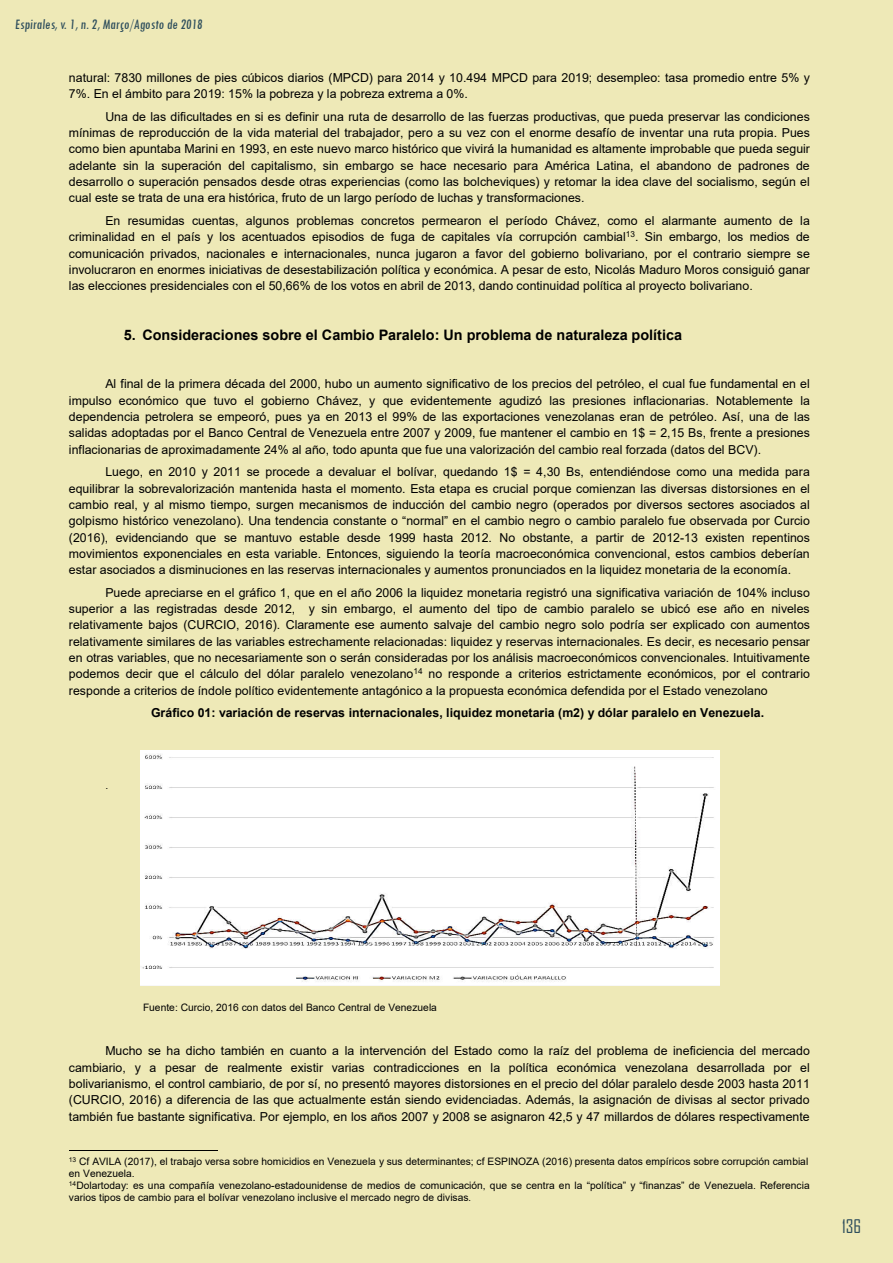
<style>
.page{position:relative;width:893px;height:1263px;background:#eee9b7}
.page>*{position:absolute;margin:0;border:0;box-sizing:border-box;transform-origin:0 0}
.t1{font:18px "Agency FB";color:#2f4f5d}
.t2{font:condensed 15px "Tw Cen";color:#2f4f5d}
.t3{font:14.4px "Arial";color:#000}
.t4{font:12.3px/16.4px "Arial";color:#000;text-align:justify}
.t5{font:10.2px/11.9px "Arial";color:#000}
.s1{font-family:"Times New Roman"}
</style>
<div class="page">
<hr style="left:69px;top:1149px;width:148px;height:1px;background:#000">
<img style="left:141px;top:750px;width:578px;height:235px">
<p class="t2" style="left:15px;top:15px;width:190px">Espirales, v. 1, n. 2, Março/Agosto de 2018</p>
<p class="t4" style="left:69px;top:69px;width:742px">natural: 7830 millones de pies cúbicos diarios (MPCD) para 2014 y 10.494 MPCD para 2019; desempleo: tasa promedio entre 5% y<br>7%. En el ámbito para 2019: 15% la pobreza y la pobreza extrema a 0%.</p>
<p class="t4" style="left:69px;top:108px;width:742px;text-indent:36px">Una de las dificultades en si es definir una ruta de desarrollo de las fuerzas productivas, que pueda preservar las condiciones mínimas de reproducción de la vida material del trabajador, pero a su vez con el enorme desafío de inventar una ruta propia. Pues como bien apuntaba Marini en 1993, en este nuevo marco histórico que vivirá la humanidad es altamente improbable que pueda seguir adelante sin la superación del capitalismo, sin embargo se hace necesario para América Latina, el abandono de padrones de desarrollo o superación pensados desde otras experiencias (como las bolcheviques) y retomar la idea clave del socialismo, según el cual este se trata de una era histórica, fruto de un largo período de luchas y transformaciones.</p>
<p class="t4" style="left:69px;top:212px;width:743px;text-indent:36px">En resumidas cuentas, algunos problemas concretos permearon el período Chávez, como el alarmante aumento de la criminalidad en el país y los acentuados episodios de fuga de capitales vía corrupción cambial<sup>13</sup>. Sin embargo, los medios de comunicación privados, nacionales e internacionales, nunca jugaron a favor del gobierno bolivariano, por el contrario siempre se involucraron en enormes iniciativas de desestabilización política y económica. A pesar de esto, Nicolás Maduro Moros consiguió ganar las elecciones presidenciales con el 50,66% de los votos en abril de 2013, dando continuidad política al proyecto bolivariano.</p>
<p class="t3" style="left:124px;top:325px;width:560px">5. Consideraciones sobre el Cambio Paralelo: Un problema de naturaleza política</p>
<p class="t4" style="left:69px;top:376px;width:742px;text-indent:36px">Al final de la primera década del 2000, hubo un aumento significativo de los precios del petróleo, el cual fue fundamental en el impulso económico que tuvo el gobierno Chávez, y que evidentemente agudizó las presiones inflacionarias. Notablemente la dependencia petrolera se empeoró, pues ya en 2013 el 99% de las exportaciones venezolanas eran de petróleo. Así, una de las salidas adoptadas por el Banco Central de Venezuela entre 2007 y 2009, fue mantener el cambio en 1$ = 2,15 Bs, frente a presiones inflacionarias de aproximadamente 24% al año, todo apunta que fue una valorización del cambio real forzada (datos del BCV).</p>
<p class="t4" style="left:69px;top:464px;width:743px;text-indent:36px">Luego, en 2010 y 2011 se procede a devaluar el bolívar, quedando 1$ = 4,30 Bs, entendiéndose como una medida para equilibrar la sobrevalorización mantenida hasta el momento. Esta etapa es crucial porque comienzan las diversas distorsiones en el cambio real, y al mismo tiempo, surgen mecanismos de inducción del cambio negro (operados por diversos sectores asociados al golpismo histórico venezolano). Una tendencia constante o “normal” en el cambio negro o cambio paralelo fue observada por Curcio (2016), evidenciando que se mantuvo estable desde 1999 hasta 2012. No obstante, a partir de 2012-13 existen repentinos movimientos exponenciales en esta variable. Entonces, siguiendo la teoría macroeconómica convencional, estos cambios deberían estar asociados a disminuciones en las reservas internacionales y aumentos pronunciados en la liquidez monetaria de la economía.</p>
<p class="t4" style="left:69px;top:584px;width:742px;text-indent:36px">Puede apreciarse en el gráfico 1, que en el año 2006 la liquidez monetaria registró una significativa variación de 104% incluso superior a las registradas desde 2012, y sin embargo, el aumento del tipo de cambio paralelo se ubicó ese año en niveles relativamente bajos (CURCIO, 2016). Claramente ese aumento salvaje del cambio negro solo podría ser explicado con aumentos relativamente similares de las variables estrechamente relacionadas: liquidez y reservas internacionales. Es decir, es necesario pensar en otras variables, que no necesariamente son o serán consideradas por los análisis macroeconómicos convencionales. Intuitivamente podemos decir que el cálculo del dólar paralelo venezolano<sup>14</sup> no responde a criterios estrictamente económicos, por el contrario responde a criterios de índole político evidentemente antagónico a la propuesta económica defendida por el Estado venezolano</p>
<p class="t4" style="left:151px;top:705px;width:614px">Gráfico 01: variación de reservas internacionales, liquidez monetaria (m2) y dólar paralelo en Venezuela.</p>
<p class="t5" style="left:105px;top:779px;width:4px">.</p>
<p class="t5" style="left:143px;top:1002px;width:295px">Fuente: Curcio, 2016 con datos del Banco Central de Venezuela</p>
<p class="t4" style="left:69px;top:1043px;width:742px;text-indent:36px">Mucho se ha dicho también en cuanto a la intervención del Estado como la raíz del problema de ineficiencia del mercado cambiario, y a pesar de realmente existir varias contradicciones en la política económica venezolana desarrollada por el bolivarianismo, el control cambiario, de por sí, no presentó mayores distorsiones en el precio del dólar paralelo desde 2003 hasta 2011 (CURCIO, 2016) a diferencia de las que actualmente están siendo evidenciadas. Además, la asignación de divisas al sector privado también fue bastante significativa. Por ejemplo, en los años 2007 y 2008 se asignaron 42,5 y 47 millardos de dólares respectivamente</p>
<p class="t5" style="left:69px;top:1155px;width:742px"><sup>13</sup> Cf AVILA (2017), el trabajo versa sobre homicidios en Venezuela y sus determinantes; cf ESPINOZA (2016) presenta datos empíricos sobre corrupción cambial en Venezuela.<br><sup>14</sup>Dolartoday: es una compañía venezolano-estadounidense de medios de comunicación, que se centra en la “política” y “finanzas” de Venezuela. Referencia varios tipos de cambio para el bolívar venezolano inclusive el mercado negro de divisas<span class="s1">.</span></p>
<h1 class="t1" style="left:842px;top:1215px;width:20px">136</h1>
</div>
